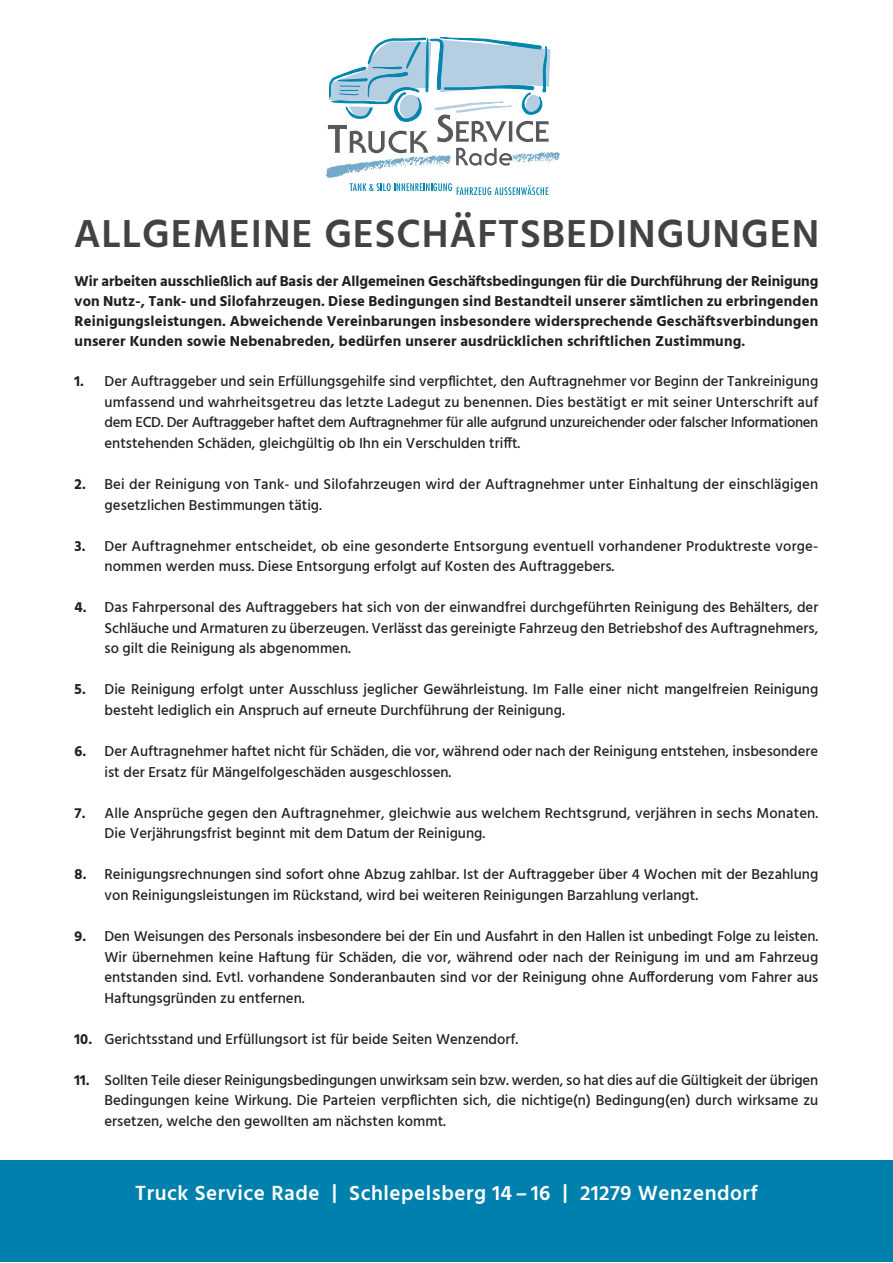
<style>
.page{position:relative;width:893px;height:1263px;background:#fff}
.page>*{position:absolute;margin:0;border:0;box-sizing:border-box;transform-origin:0 0}
.t1{font:600 40.05px "Hind";letter-spacing:.02em;color:#414243}
.t2{font:600 21px "Hind";letter-spacing:.025em;color:#fff}
.t3{font:500 14.7px/20.5px "Hind";color:#231f20}
.t4{font:700 14.7px/20px "Hind";letter-spacing:.01em;color:#231f20;text-align:justify}
.s1{font-weight:700}
</style>
<div class="page">
<div style="left:0;top:1160px;width:893px;height:102px;background:#0080ad"></div>
<svg style="left:327px;top:37px;width:223px;height:129px"></svg>
<img style="left:326px;top:155px;width:125px;height:23px">
<img style="left:513px;top:151px;width:47px;height:15px">
<svg style="left:350px;top:183px;width:198px;height:12px"></svg>
<h1 class="t1" style="left:74px;top:206px;width:747px">ALLGEMEINE GESCHÄFTSBEDINGUNGEN</h1>
<p class="t4" style="left:75px;top:271px;width:745px">Wir arbeiten ausschließlich auf Basis der Allgemeinen Geschäftsbedingungen für die Durchführung der Reinigung von Nutz-, Tank- und Silofahrzeugen. Diese Bedingungen sind Bestandteil unserer sämtlichen zu erbringenden Reinigungsleistungen. Abweichende Vereinbarungen insbesondere widersprechende Geschäftsverbindungen unserer Kunden sowie Nebenabreden, bedürfen unserer ausdrücklichen schriftlichen Zustimmung.</p>
<p class="t3" style="left:105px;top:372px;width:715px;text-align:justify;text-indent:-30px"><span class="s1">1.</span> Der Auftraggeber und sein Erfüllungsgehilfe sind verpflichtet, den Auftragnehmer vor Beginn der Tankreinigung umfassend und wahrheitsgetreu das letzte Ladegut zu benennen. Dies bestätigt er mit seiner Unterschrift auf dem ECD. Der Auftraggeber haftet dem Auftragnehmer für alle aufgrund unzureichender oder falscher Informationen entstehenden Schäden, gleichgültig ob Ihn ein Verschulden trifft.</p>
<p class="t3" style="left:105px;top:475px;width:715px;text-indent:-30px"><span class="s1">2.</span> Bei der Reinigung von Tank- und Silofahrzeugen wird der Auftragnehmer unter Einhaltung der einschlägigen gesetzlichen Bestimmungen tätig.</p>
<p class="t3" style="left:105px;top:536px;width:715px;text-indent:-30px"><span class="s1">3.</span> Der Auftragnehmer entscheidet, ob eine gesonderte Entsorgung eventuell vorhandener Produktreste vorge&shy;nommen werden muss. Diese Entsorgung erfolgt auf Kosten des Auftraggebers.</p>
<p class="t3" style="left:105px;top:598px;width:715px;text-align:justify;text-indent:-30px"><span class="s1">4.</span> Das Fahrpersonal des Auftraggebers hat sich von der einwandfrei durchgeführten Reinigung des Behälters, der Schläuche und Armaturen zu überzeugen. Verlässt das gereinigte Fahrzeug den Betriebshof des Auftragnehmers, so gilt die Reinigung als abgenommen.</p>
<p class="t3" style="left:105px;top:680px;width:715px;text-indent:-30px"><span class="s1">5.</span> Die Reinigung erfolgt unter Ausschluss jeglicher Gewährleistung. Im Falle einer nicht mangelfreien Reinigung besteht lediglich ein Anspruch auf erneute Durchführung der Reinigung.</p>
<p class="t3" style="left:105px;top:742px;width:715px;text-indent:-30px"><span class="s1">6.</span> Der Auftragnehmer haftet nicht für Schäden, die vor, während oder nach der Reinigung entstehen, insbesondere ist der Ersatz für Mängelfolgeschäden ausgeschlossen.</p>
<p class="t3" style="left:105px;top:803px;width:715px;text-indent:-30px"><span class="s1">7.</span> Alle Ansprüche gegen den Auftragnehmer, gleichwie aus welchem Rechtsgrund, verjähren in sechs Monaten.<br>Die Verjährungsfrist beginnt mit dem Datum der Reinigung.</p>
<p class="t3" style="left:105px;top:865px;width:715px;text-indent:-30px"><span class="s1">8.</span> Reinigungsrechnungen sind sofort ohne Abzug zahlbar. Ist der Auftraggeber über 4 Wochen mit der Bezahlung von Reinigungsleistungen im Rückstand, wird bei weiteren Reinigungen Barzahlung verlangt.</p>
<p class="t3" style="left:105px;top:927px;width:715px;text-align:justify;text-indent:-30px"><span class="s1">9.</span> Den Weisungen des Personals insbesondere bei der Ein und Ausfahrt in den Hallen ist unbedingt Folge zu leisten.<br>Wir übernehmen keine Haftung für Schäden, die vor, während oder nach der Reinigung im und am Fahrzeug entstanden sind. Evtl. vorhandene Sonderanbauten sind vor der Reinigung ohne Aufforderung vom Fahrer aus Haftungsgründen zu entfernen.</p>
<p class="t3" style="left:75px;top:1029px;width:445px"><span class="s1">10.</span> Gerichtsstand und Erfüllungsort ist für beide Seiten Wenzendorf.</p>
<p class="t3" style="left:105px;top:1070px;width:715px;text-align:justify;text-indent:-30px"><span class="s1">11.</span> Sollten Teile dieser Reinigungsbedingungen unwirksam sein bzw. werden, so hat dies auf die Gültigkeit der übrigen Bedingungen keine Wirkung. Die Parteien verpflichten sich, die nichtige(n) Bedingung(en) durch wirksame zu ersetzen, welche den gewollten am nächsten kommt.</p>
<h2 class="t2" style="left:135px;top:1178px;width:624px">Truck Service Rade | Schlepelsberg 14 – 16 | 21279 Wenzendorf</h2>
</div>
